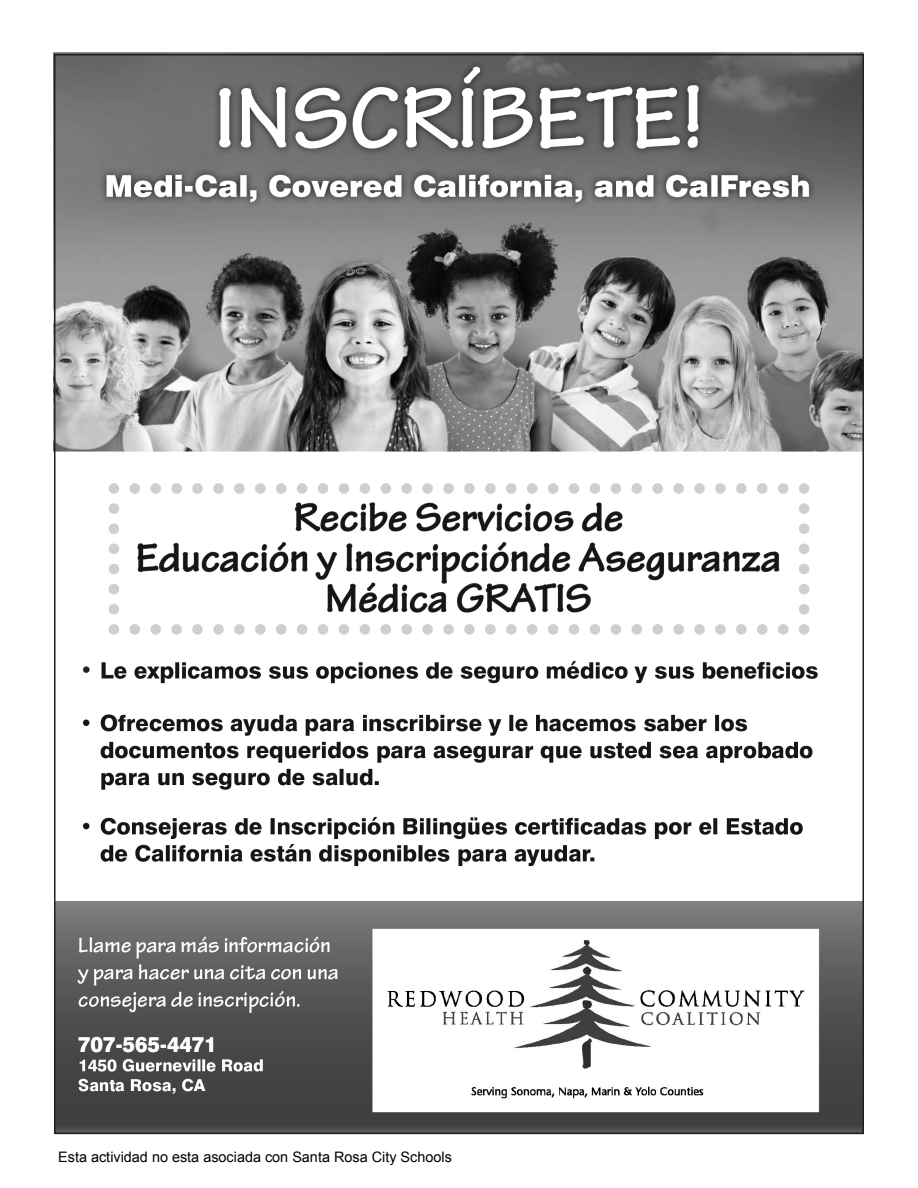
<style>
.page{position:relative;width:918px;height:1188px;background:#fff}
.page>*{position:absolute;margin:0;border:0;box-sizing:border-box;transform-origin:0 0}
.t1{font:800 22.5px "Swiss 721 BT";color:#231f20}
.t2{font:800 21px "Swiss 721 BT";color:#fff}
.t3{font:14.4px "Arial";color:#000}
</style>
<div class="page">
<img style="left:53px;top:52px;width:811px;height:1083px">
<p class="t1" style="left:80px;top:657px;width:15px">•</p>
<p class="t2" style="left:78px;top:1032px;width:140px">707-565-4471</p>
<p class="t3" style="left:58px;top:1148px;width:395px">Esta actividad no esta asociada con Santa Rosa City Schools</p>
</div>
